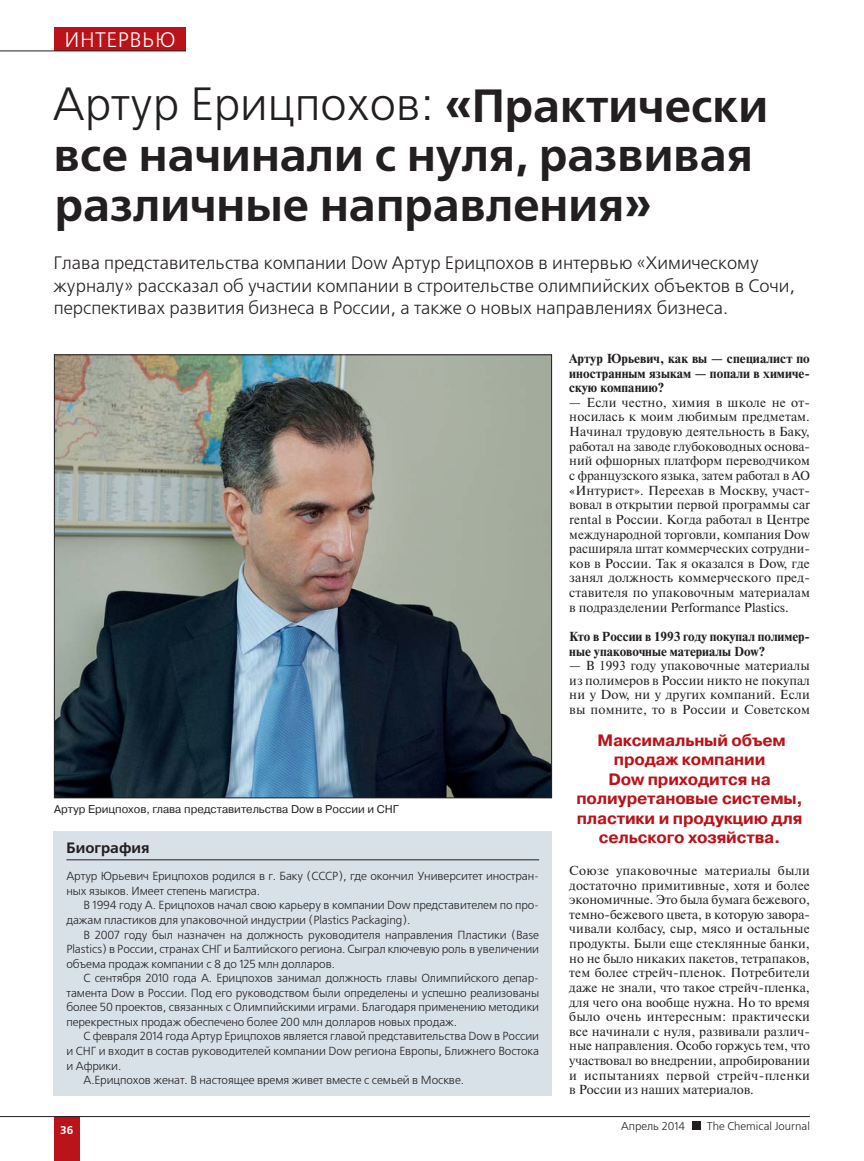
<style>
.page{position:relative;width:864px;height:1161px;background:#fff}
.page>*{position:absolute;margin:0;border:0;box-sizing:border-box;transform-origin:0 0}
.t1{font:700 46.5px/50.2px "Free Set C";color:#231f20}
.t2{font:21px "Free Set C";letter-spacing:.025em;color:#fff}
.t3{font:18px/22.5px "Free Set C";color:#231f20}
.t4{font:700 16.5px/19.5px "Pragmatica C";letter-spacing:-.01em;color:#ba1319;text-align:center}
.t5{font:700 15px "Free Set C";color:#231f20}
.t6{font:13.05px/14.7px "Newton C";letter-spacing:.01em;color:#231f20;text-align:justify}
.t7{font:700 13.05px/14.7px "Newton C";color:#231f20;text-align:justify}
.t8{font:11.7px/14.5px "Free Set C";letter-spacing:-.01em;color:#231f20}
.t9{font:11.25px "Pragmatica C";color:#231f20}
.t10{font:11.25px "Free Set C";color:#231f20}
.t11{font:700 11.25px "Free Set C";color:#fff}
.s1{font-weight:400}
</style>
<div class="page">
<img style="left:56px;top:356px;width:493px;height:440px">
<div style="left:54px;top:831px;width:497px;height:264px;background:#d7e1e7"></div>
<hr style="left:66px;top:859px;width:473px;height:1px;background:#231f20">
<div style="left:54px;top:1116px;width:26px;height:45px;background:#ba1319"></div>
<hr style="left:0;top:1116px;width:54px;height:1px;background:#231f20">
<hr style="left:54px;top:1116px;width:755px;height:1px;background:#231f20">
<div style="left:691px;top:1121px;width:9px;height:9px;background:#231f20"></div>
<div style="left:54px;top:27px;width:132px;height:24px;background:#ba1319"></div>
<hr style="left:0;top:51px;width:54px;height:1px;background:#231f20">
<hr style="left:54px;top:51px;width:132px;height:1px;background:#231f20">
<h2 class="t2" style="left:64px;top:32px;width:112px">ИНТЕРВЬЮ</h2>
<h1 class="t1" style="left:53px;top:84px;width:716px"><span class="s1">Артур Ерицпохов:</span> «Практически все начинали с нуля, развивая различные направления»</h1>
<p class="t3" style="left:54px;top:254px;width:742px">Глава представительства компании Dow Артур Ерицпохов в интервью «Химическому журналу» рассказал об участии компании в строительстве олимпийских объектов в Сочи, перспективах развития бизнеса в России, а также о новых направлениях бизнеса.</p>
<p class="t9" style="left:54px;top:805px;width:346px">Артур Ерицпохов, глава представительства Dow в России и СНГ</p>
<p class="t5" style="left:66px;top:842px;width:84px">Биография</p>
<p class="t8" style="left:66px;top:870px;width:474px">Артур Юрьевич Ерицпохов родился в г. Баку (СССР), где окончил Университет иностран&shy;ных языков. Имеет степень магистра.</p>
<p class="t8" style="left:66px;top:899px;width:474px;text-indent:17px">В 1994 году А. Ерицпохов начал свою карьеру в компании Dow представителем по про&shy;дажам пластиков для упаковочной индустрии (Plastics Packaging).</p>
<p class="t8" style="left:66px;top:928px;width:474px;text-align:justify;text-indent:17px">В 2007 году был назначен на должность руководителя направления Пластики (Base Plastics) в России, странах СНГ и Балтийского региона. Сыграл ключевую роль в увеличении объема продаж компании с 8 до 125 млн долларов.</p>
<p class="t8" style="left:66px;top:972px;width:474px;text-align:justify;text-indent:17px">С сентября 2010 года А. Ерицпохов занимал должность главы Олимпийского депар&shy;тамента Dow в России. Под его руководством были определены и успешно реализованы более 50 проектов, связанных с Олимпийскими играми. Благодаря применению методики перекрестных продаж обеспечено более 200 млн долларов новых продаж.</p>
<p class="t8" style="left:83px;top:1030px;width:457px">С февраля 2014 года Артур Ерицпохов является главой представительства Dow в России</p>
<p class="t8" style="left:66px;top:1045px;width:474px">и СНГ и входит в состав руководителей компании Dow региона Европы, Ближнего Востока</p>
<p class="t8" style="left:66px;top:1059px;width:56px">и Африки.</p>
<p class="t8" style="left:83px;top:1074px;width:382px">А.Ерицпохов женат. В настоящее время живет вместе с семьей в Москве.</p>
<p class="t7" style="left:569px;top:352px;width:242px">Артур Юрьевич, как вы — специалист по иностранным языкам — попали в химиче&shy;скую компанию?</p>
<p class="t6" style="left:569px;top:396px;width:242px">— Если честно, химия в школе не от&shy;носилась к моим любимым предметам.<br>Начинал трудовую деятельность в Баку, работал на заводе глубоководных основа&shy;ний офшорных платформ переводчиком с французского языка, затем работал в АО «Интурист». Переехав в Москву, участ&shy;вовал в открытии первой программы car rental в России. Когда работал в Центре международной торговли, компания Dow расширяла штат коммерческих сотрудни&shy;ков в России. Так я оказался в Dow, где занял должность коммерческого пред&shy;ставителя по упаковочным материалам в подразделении Performance Plastics.</p>
<p class="t7" style="left:569px;top:630px;width:242px">Кто в России в 1993 году покупал полимер&shy;ные упаковочные материалы Dow?</p>
<p class="t6" style="left:569px;top:660px;width:242px">— В 1993 году упаковочные материалы из полимеров в России никто не покупал ни у Dow, ни у других компаний. Если вы помните, то в России и Советском</p>
<p class="t4" style="left:576px;top:732px;width:228px">Максимальный объем продаж компании<br>Dow приходится на полиуретановые системы, пластики и продукцию для сельского хозяйства.</p>
<p class="t6" style="left:569px;top:864px;width:242px">Союзе упаковочные материалы были достаточно примитивные, хотя и более экономичные. Это была бумага бежевого, темно-бежевого цвета, в которую завора&shy;чивали колбасу, сыр, мясо и остальные продукты. Были еще стеклянные банки, но не было никаких пакетов, тетрапаков, тем более стрейч-пленок. Потребители даже не знали, что такое стрейч-пленка, для чего она вообще нужна. Но то время было очень интересным: практически все начинали с нуля, развивали различ&shy;ные направления. Особо горжусь тем, что участвовал во внедрении, апробировании и испытаниях первой стрейч-пленки в России из наших материалов.</p>
<p class="t11" style="left:60px;top:1125px;width:15px">36</p>
<p class="t10" style="left:620px;top:1122px;width:66px">Апрель 2014</p>
<p class="t10" style="left:706px;top:1122px;width:104px">The Chemical Journal</p>
</div>
